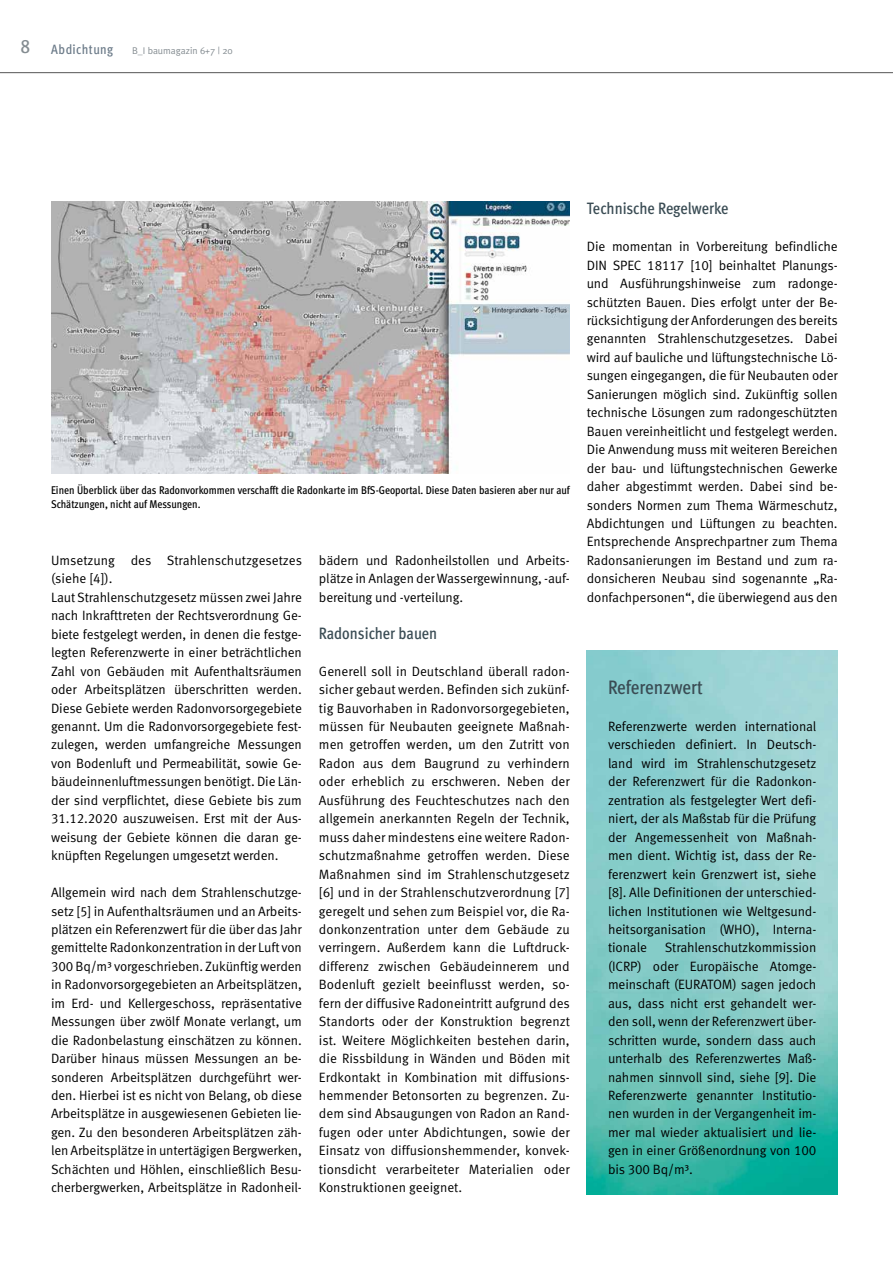
<style>
.page{position:relative;width:893px;height:1263px;background:#fff}
.page>*{position:absolute;margin:0;border:0;box-sizing:border-box;transform-origin:0 0}
.t1{font:500 condensed 19.5px "Meta OT";color:#3a4c54}
.t2{font:500 condensed 16.5px "Meta OT";color:#3a4c54}
.t3{font:13.5px/18.5px "Meta OT";letter-spacing:-.01em;color:#000;text-align:justify}
.t4{font:500 condensed 13.5px "Meta OT";letter-spacing:.03em;color:#6c7b89}
.t5{font:500 condensed 11.25px/13.8px "Meta OT";color:#000}
.t6{font:9.75px "Meta Plus Normal";color:#848c91}
.s1{font-size:19.5px;color:#848c91}
</style>
<div class="page">
<hr style="left:0;top:72px;width:893px;height:1px;background:#565656">
<img style="left:51px;top:202px;width:519px;height:271px">
<img style="left:587px;top:651px;width:251px;height:544px">
<p class="t4" style="left:21px;top:41px;width:94px"><span class="s1">8</span> Abdichtung</p>
<p class="t6" style="left:132px;top:45px;width:102px">B_I baumagazin 6+7 | 20</p>
<p class="t5" style="left:51px;top:483px;width:520px">Einen Überblick über das Radonvorkommen verschafft die Radonkarte im BfS-Geoportal. Diese Daten basieren aber nur auf<br>Schätzungen, nicht auf Messungen.</p>
<p class="t3" style="left:51px;top:551px;width:252px;text-align:left">Umsetzung des Strahlenschutzgesetzes (siehe [4]).<br>Laut Strahlenschutzgesetz müssen zwei Jahre nach Inkrafttreten der Rechtsverordnung Ge&shy;biete festgelegt werden, in denen die festge&shy;legten Referenzwerte in einer beträchtlichen Zahl von Gebäuden mit Aufenthaltsräumen oder Arbeitsplätzen überschritten werden.<br>Diese Gebiete werden Radonvorsorgegebiete genannt. Um die Radonvorsorgegebiete fest&shy;zulegen, werden umfangreiche Messungen von Bodenluft und Permeabilität, sowie Ge&shy;bäudeinnenluftmessungen benötigt. Die Län&shy;der sind verpflichtet, diese Gebiete bis zum 31.12.2020 auszuweisen. Erst mit der Aus&shy;weisung der Gebiete können die daran ge&shy;knüpften Regelungen umgesetzt werden.</p>
<p class="t3" style="left:51px;top:883px;width:252px">Allgemein wird nach dem Strahlenschutzge&shy;setz [5] in Aufenthaltsräumen und an Arbeits&shy;plätzen ein Referenzwert für die über das Jahr gemittelte Radonkonzentration in der Luft von 300 Bq/m³ vorgeschrieben. Zukünftig werden in Radonvorsorgegebieten an Arbeitsplätzen, im Erd- und Kellergeschoss, repräsentative Messungen über zwölf Monate verlangt, um die Radonbelastung einschätzen zu können.<br>Darüber hinaus müssen Messungen an be&shy;sonderen Arbeitsplätzen durchgeführt wer&shy;den. Hierbei ist es nicht von Belang, ob diese Arbeitsplätze in ausgewiesenen Gebieten lie&shy;gen. Zu den besonderen Arbeitsplätzen zäh&shy;len Arbeitsplätze in untertägigen Bergwerken, Schächten und Höhlen, einschließlich Besu&shy;cherbergwerken, Arbeitsplätze in Radonheil-</p>
<p class="t3" style="left:319px;top:551px;width:252px">bädern und Radonheilstollen und Arbeits&shy;plätze in Anlagen der Wassergewinnung, -auf&shy;bereitung und -verteilung.</p>
<p class="t2" style="left:319px;top:622px;width:120px">Radonsicher bauen</p>
<p class="t3" style="left:319px;top:662px;width:253px">Generell soll in Deutschland überall radon&shy;sicher gebaut werden. Befinden sich zukünf&shy;tig Bauvorhaben in Radonvorsorgegebieten, müssen für Neubauten geeignete Maßnah&shy;men getroffen werden, um den Zutritt von Radon aus dem Baugrund zu verhindern oder erheblich zu erschweren. Neben der Ausführung des Feuchteschutzes nach den allgemein anerkannten Regeln der Technik, muss daher mindestens eine weitere Radon&shy;schutzmaßnahme getroffen werden. Diese Maßnahmen sind im Strahlenschutzgesetz [6] und in der Strahlenschutzverordnung [7] geregelt und sehen zum Beispiel vor, die Ra&shy;donkonzentration unter dem Gebäude zu verringern. Außerdem kann die Luftdruck&shy;differenz zwischen Gebäudeinnerem und Bodenluft gezielt beeinflusst werden, so&shy;fern der diffusive Radoneintritt aufgrund des Standorts oder der Konstruktion begrenzt ist. Weitere Möglichkeiten bestehen darin, die Rissbildung in Wänden und Böden mit Erdkontakt in Kombination mit diffusions&shy;hemmender Betonsorten zu begrenzen. Zu&shy;dem sind Absaugungen von Radon an Rand&shy;fugen oder unter Abdichtungen, sowie der Einsatz von diffusionshemmender, konvek&shy;tionsdicht verarbeiteter Materialien oder Konstruktionen geeignet.</p>
<p class="t2" style="left:587px;top:198px;width:143px">Technische Regelwerke</p>
<p class="t3" style="left:587px;top:237px;width:252px">Die momentan in Vorbereitung befindliche DIN SPEC 18117 [10] beinhaltet Planungs&shy;und Ausführungshinweise zum radonge&shy;schützten Bauen. Dies erfolgt unter der Be&shy;rücksichtigung der Anforderungen des bereits genannten Strahlenschutzgesetzes. Dabei wird auf bauliche und lüftungstechnische Lö&shy;sungen eingegangen, die für Neubauten oder Sanierungen möglich sind. Zukünftig sollen technische Lösungen zum radongeschützten Bauen vereinheitlicht und festgelegt werden.<br>Die Anwendung muss mit weiteren Bereichen der bau- und lüftungstechnischen Gewerke daher abgestimmt werden. Dabei sind be&shy;sonders Normen zum Thema Wärmeschutz, Abdichtungen und Lüftungen zu beachten.<br>Entsprechende Ansprechpartner zum Thema Radonsanierungen im Bestand und zum ra&shy;donsicheren Neubau sind sogenannte „Ra&shy;donfachpersonen“, die überwiegend aus den</p>
<h1 class="t1" style="left:608px;top:675px;width:96px">Referenzwert</h1>
<p class="t3" style="left:608px;top:717px;width:210px">Referenzwerte werden international verschieden definiert. In Deutsch&shy;land wird im Strahlenschutzgesetz der Referenzwert für die Radonkon&shy;zentration als festgelegter Wert defi&shy;niert, der als Maßstab für die Prüfung der Angemessenheit von Maßnah&shy;men dient. Wichtig ist, dass der Re&shy;ferenzwert kein Grenzwert ist, siehe [8]. Alle Definitionen der unterschied&shy;lichen Institutionen wie Weltgesund&shy;heitsorganisation (WHO), Interna&shy;tionale</p>
<p class="t3" style="left:608px;top:939px;width:210px;text-indent:57px">Strahlenschutzkommission (ICRP) oder Europäische Atomge&shy;meinschaft (EURATOM) sagen jedoch aus, dass nicht erst gehandelt wer&shy;den soll, wenn der Referenzwert über&shy;schritten wurde, sondern dass auch unterhalb des Referenzwertes Maß&shy;nahmen sinnvoll sind, siehe [9]. Die Referenzwerte genannter Institutio&shy;nen wurden in der Vergangenheit im&shy;mer mal wieder aktualisiert und lie&shy;gen in einer Größenordnung von 100 bis 300 Bq/m³.</p>
</div>
